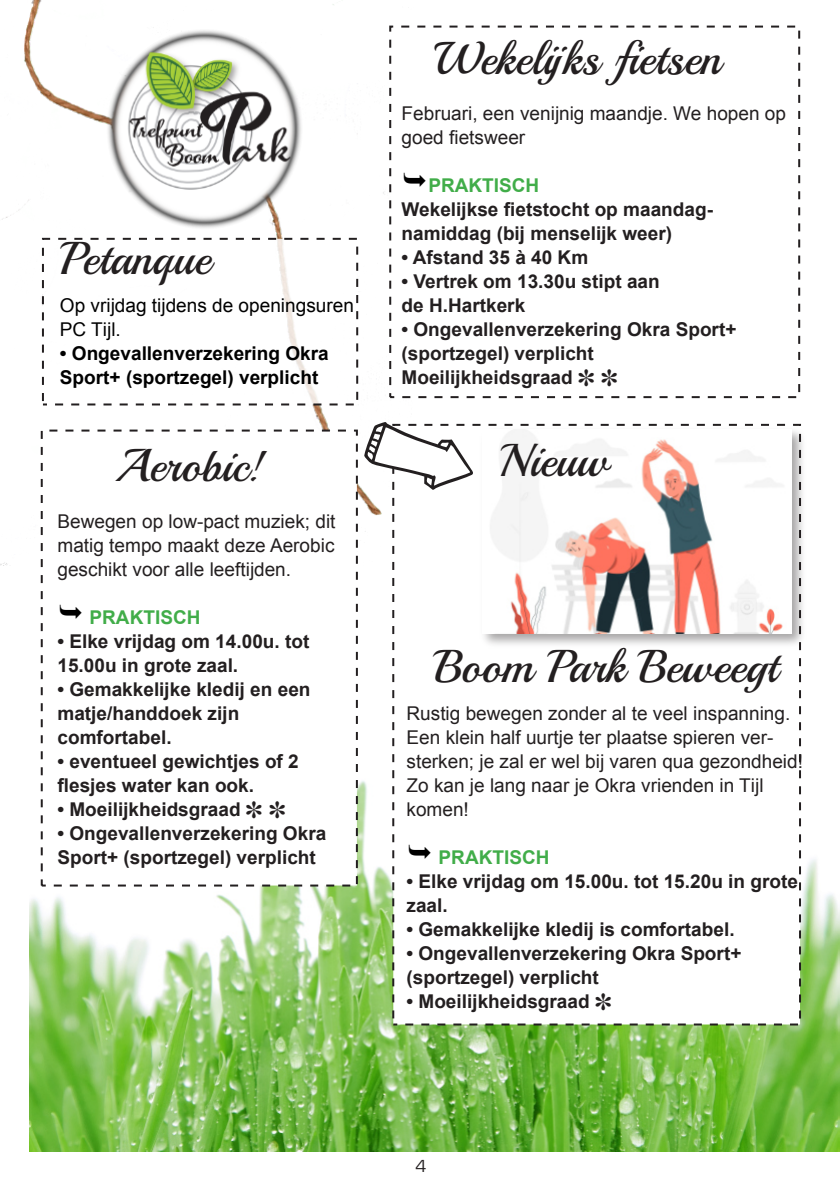
<style>
.page{position:relative;width:840px;height:1191px;background:#fff}
.page>*{position:absolute;margin:0;border:0;box-sizing:border-box;transform-origin:0 0}
.t1{font:46px "Playball";color:#231f20}
.t2{font:700 19px/24px "Arial";color:#231f20}
.t3{font:19px/24px "Arial";color:#231f20}
.t4{font:700 19px/24px "Arial";color:#000}
.t5{font:19px/24px "Arial";color:#000}
.t6{font:700 19px "Arial";color:#41ad49}
.t7{font:18px "Eurostile";color:#231f20}
</style>
<div class="page">
<img style="left:0;top:0;width:410px;height:565px">
<img style="left:29px;top:610px;width:811px;height:541px">
<div style="left:389px;top:26px;width:410px;height:372px;background:#fff;border:2px dashed #231f20"></div>
<div style="left:41px;top:429px;width:316px;height:457px;background:#fff;border:2px dashed #231f20"></div>
<div style="left:392px;top:424px;width:408px;height:601px;background:#fff;border:2px dashed #231f20"></div>
<img style="left:479px;top:426px;width:326px;height:222px">
<img style="left:482px;top:429px;width:309px;height:204px">
<svg style="left:364px;top:422px;width:109px;height:68px"></svg>
<div style="left:42px;top:238px;width:316px;height:167px;background:#fff;border:2px dashed #231f20"></div>
<h1 class="t1" style="left:60px;top:230px;width:152px">Petanque</h1>
<p class="t5" style="left:60px;top:295px;width:295px">Op vrĳdag tijdens de openingsuren<br>PC Tĳl.</p>
<p class="t4" style="left:60px;top:343px;width:270px">• Ongevallenverzekering Okra<br>Sport+ (sportzegel) verplicht</p>
<h1 class="t1" style="left:434px;top:31px;width:288px">Wekelĳks fietsen</h1>
<p class="t3" style="left:401px;top:103px;width:386px">Februari, een venĳnig maandje. We hopen op goed fietsweer</p>
<p class="t6" style="left:428px;top:178px;width:112px">PRAKTISCH</p>
<p class="t2" style="left:401px;top:199px;width:313px">Wekelĳkse fietstocht op maandag&shy;namiddag (bĳ menselĳk weer)</p>
<p class="t2" style="left:401px;top:247px;width:188px">• Afstand 35 à 40 Km</p>
<p class="t2" style="left:401px;top:271px;width:259px">• Vertrek om 13.30u stipt aan de H.Hartkerk</p>
<p class="t2" style="left:401px;top:319px;width:336px">• Ongevallenverzekering Okra Sport+ (sportzegel) verplicht<br>Moeilĳkheidsgraad ✽ ✽</p>
<h1 class="t1" style="left:115px;top:438px;width:152px">Aerobic!</h1>
<h1 class="t1" style="left:499px;top:432px;width:111px">Nieuw</h1>
<p class="t3" style="left:57px;top:511px;width:279px;text-align:justify">Bewegen op low-pact muziek; dit matig tempo maakt deze Aerobic geschikt voor alle leeftĳden.</p>
<p class="t6" style="left:89px;top:610px;width:112px">PRAKTISCH</p>
<p class="t2" style="left:57px;top:631px;width:253px">• Elke vrĳdag om 14.00u. tot<br>15.00u in grote zaal.</p>
<p class="t2" style="left:57px;top:679px;width:254px">• Gemakkelĳke kledĳ en een matje/handdoek zĳn comfortabel.</p>
<p class="t2" style="left:57px;top:751px;width:243px">• eventueel gewichtjes of 2 flesjes water kan ook.</p>
<p class="t2" style="left:57px;top:799px;width:229px">• Moeilĳkheidsgraad ✽ ✽</p>
<p class="t2" style="left:57px;top:823px;width:270px">• Ongevallenverzekering Okra<br>Sport+ (sportzegel) verplicht</p>
<h1 class="t1" style="left:434px;top:638px;width:345px">Boom Park Beweegt</h1>
<p class="t3" style="left:406px;top:703px;width:398px">Rustig bewegen zonder al te veel inspanning.<br>Een klein half uurtje ter plaatse spieren ver&shy;sterken; je zal er wel bĳ varen qua gezondheid!<br>Zo kan je lang naar je Okra vrienden in Tĳl komen!</p>
<p class="t6" style="left:438px;top:850px;width:112px">PRAKTISCH</p>
<p class="t2" style="left:406px;top:871px;width:393px">• Elke vrĳdag om 15.00u. tot 15.20u in grote zaal.</p>
<p class="t2" style="left:406px;top:919px;width:329px">• Gemakkelĳke kledĳ is comfortabel.</p>
<p class="t2" style="left:406px;top:943px;width:336px">• Ongevallenverzekering Okra Sport+ (sportzegel) verplicht</p>
<p class="t2" style="left:406px;top:991px;width:206px">• Moeilĳkheidsgraad ✽</p>
<p class="t7" style="left:415px;top:1160px;width:13px">4</p>
</div>
